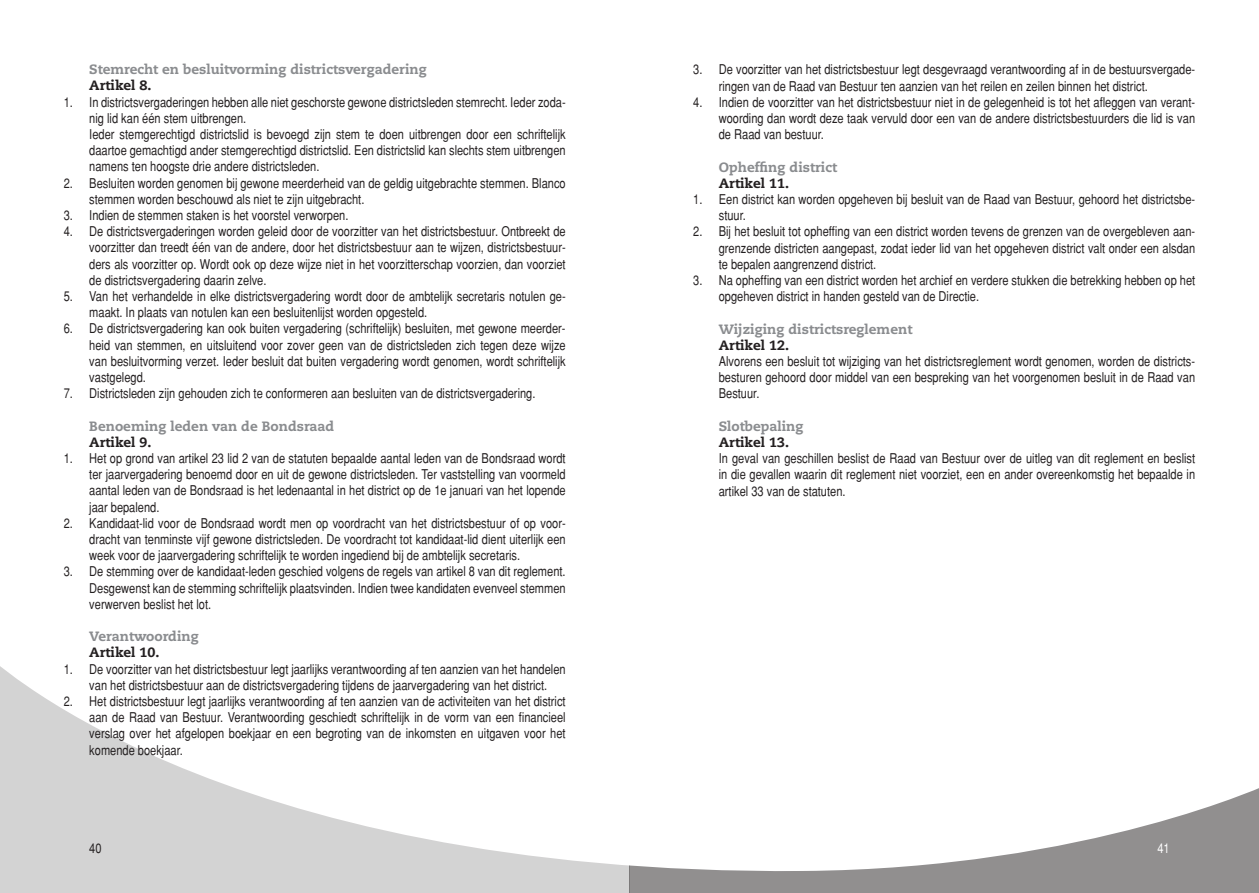
<style>
.page{position:relative;width:1259px;height:893px;background:#fff}
.page>*{position:absolute;margin:0;border:0;box-sizing:border-box;transform-origin:0 0}
.t1{font:condensed 13.5px/16.2px "Helvetica";color:#231f20;text-align:justify}
.t2{font:800 13.5px "Caecilia LT Std";color:#8a8c8f}
.t3{font:800 13.5px "Caecilia LT Std";color:#231f20}
.t4{font:condensed 13.5px "Helvetica";color:#fff}
</style>
<div class="page">
<svg style="left:0;top:666px;width:629px;height:227px"></svg>
<svg style="left:629px;top:788px;width:630px;height:105px"></svg>
<p class="t2" style="left:89px;top:61px;width:339px">Stemrecht en besluitvorming districtsvergadering</p>
<p class="t3" style="left:89px;top:77px;width:64px">Artikel 8.</p>
<p class="t1" style="left:89px;top:94px;width:478px;text-align:left;text-indent:-26px">1. In districtsvergaderingen hebben alle niet geschorste gewone districtsleden stemrecht. Ieder zoda&shy;nig lid kan één stem uitbrengen.<br>Ieder stemgerechtigd districtslid is bevoegd zijn stem te doen uitbrengen door een schriftelijk daartoe gemachtigd ander stemgerechtigd districtslid. Een districtslid kan slechts stem uitbrengen namens ten hoogste drie andere districtsleden.</p>
<p class="t1" style="left:89px;top:175px;width:478px;text-indent:-26px">2. Besluiten worden genomen bij gewone meerderheid van de geldig uitgebrachte stemmen. Blanco stemmen worden beschouwd als niet te zijn uitgebracht.</p>
<p class="t1" style="left:64px;top:207px;width:286px">3. Indien de stemmen staken is het voorstel verworpen.</p>
<p class="t1" style="left:89px;top:223px;width:478px;text-indent:-26px">4. De districtsvergaderingen worden geleid door de voorzitter van het districtsbestuur. Ontbreekt de voorzitter dan treedt één van de andere, door het districtsbestuur aan te wijzen, districtsbestuur&shy;ders als voorzitter op. Wordt ook op deze wijze niet in het voorzitterschap voorzien, dan voorziet de districtsvergadering daarin zelve.</p>
<p class="t1" style="left:89px;top:288px;width:478px;text-indent:-26px">5. Van het verhandelde in elke districtsvergadering wordt door de ambtelijk secretaris notulen ge&shy;maakt. In plaats van notulen kan een besluitenlijst worden opgesteld.</p>
<p class="t1" style="left:89px;top:320px;width:478px;text-indent:-26px">6. De districtsvergadering kan ook buiten vergadering (schriftelijk) besluiten, met gewone meerder&shy;heid van stemmen, en uitsluitend voor zover geen van de districtsleden zich tegen deze wijze van besluitvorming verzet. Ieder besluit dat buiten vergadering wordt genomen, wordt schriftelijk vastgelegd.</p>
<p class="t1" style="left:64px;top:385px;width:473px">7. Districtsleden zijn gehouden zich te conformeren aan besluiten van de districtsvergadering.</p>
<p class="t2" style="left:89px;top:417px;width:246px">Benoeming leden van de Bondsraad</p>
<p class="t3" style="left:89px;top:434px;width:64px">Artikel 9.</p>
<p class="t1" style="left:89px;top:450px;width:478px;text-indent:-26px">1. Het op grond van artikel 23 lid 2 van de statuten bepaalde aantal leden van de Bondsraad wordt ter jaarvergadering benoemd door en uit de gewone districtsleden. Ter vaststelling van voormeld aantal leden van de Bondsraad is het ledenaantal in het district op de 1e januari van het lopende jaar bepalend.</p>
<p class="t1" style="left:89px;top:515px;width:478px;text-indent:-26px">2. Kandidaat-lid voor de Bondsraad wordt men op voordracht van het districtsbestuur of op voor&shy;dracht van tenminste vijf gewone districtsleden. De voordracht tot kandidaat-lid dient uiterlijk een week voor de jaarvergadering schriftelijk te worden ingediend bij de ambtelijk secretaris.</p>
<p class="t1" style="left:89px;top:563px;width:478px;text-indent:-26px">3. De stemming over de kandidaat-leden geschied volgens de regels van artikel 8 van dit reglement.<br>Desgewenst kan de stemming schriftelijk plaatsvinden. Indien twee kandidaten evenveel stemmen verwerven beslist het lot.</p>
<p class="t2" style="left:89px;top:628px;width:111px">Verantwoording</p>
<p class="t3" style="left:89px;top:644px;width:72px">Artikel 10.</p>
<p class="t1" style="left:64px;top:661px;width:503px;text-align:center">1. De voorzitter van het districtsbestuur legt jaarlijks verantwoording af ten aanzien van het handelen van het districtsbestuur aan de districtsvergadering tijdens de jaarvergadering van het district.</p>
<p class="t1" style="left:89px;top:693px;width:478px;text-indent:-26px">2. Het districtsbestuur legt jaarlijks verantwoording af ten aanzien van de activiteiten van het district aan de Raad van Bestuur. Verantwoording geschiedt schriftelijk in de vorm van een financieel verslag over het afgelopen boekjaar en een begroting van de inkomsten en uitgaven voor het komende boekjaar.</p>
<p class="t1" style="left:719px;top:61px;width:478px;text-indent:-26px">3. De voorzitter van het districtsbestuur legt desgevraagd verantwoording af in de bestuursvergade&shy;ringen van de Raad van Bestuur ten aanzien van het reilen en zeilen binnen het district.</p>
<p class="t1" style="left:719px;top:94px;width:478px;text-indent:-26px">4. Indien de voorzitter van het districtsbestuur niet in de gelegenheid is tot het afleggen van verant&shy;woording dan wordt deze taak vervuld door een van de andere districtsbestuurders die lid is van de Raad van bestuur.</p>
<p class="t2" style="left:719px;top:158px;width:120px">Opheffing district</p>
<p class="t3" style="left:719px;top:175px;width:72px">Artikel 11.</p>
<p class="t1" style="left:719px;top:191px;width:478px;text-indent:-26px">1. Een district kan worden opgeheven bij besluit van de Raad van Bestuur, gehoord het districtsbe&shy;stuur.</p>
<p class="t1" style="left:719px;top:223px;width:478px;text-indent:-26px">2. Bij het besluit tot opheffing van een district worden tevens de grenzen van de overgebleven aan&shy;grenzende districten aangepast, zodat ieder lid van het opgeheven district valt onder een alsdan te bepalen aangrenzend district.</p>
<p class="t1" style="left:719px;top:272px;width:478px;text-indent:-26px">3. Na opheffing van een district worden het archief en verdere stukken die betrekking hebben op het opgeheven district in handen gesteld van de Directie.</p>
<p class="t2" style="left:719px;top:320px;width:195px">Wijziging districtsreglement</p>
<p class="t3" style="left:719px;top:337px;width:72px">Artikel 12.</p>
<p class="t1" style="left:719px;top:353px;width:478px">Alvorens een besluit tot wijziging van het districtsreglement wordt genomen, worden de districts&shy;besturen gehoord door middel van een bespreking van het voorgenomen besluit in de Raad van Bestuur.</p>
<p class="t2" style="left:719px;top:418px;width:86px">Slotbepaling</p>
<p class="t3" style="left:719px;top:434px;width:72px">Artikel 13.</p>
<p class="t1" style="left:719px;top:450px;width:478px">In geval van geschillen beslist de Raad van Bestuur over de uitleg van dit reglement en beslist in die gevallen waarin dit reglement niet voorziet, een en ander overeenkomstig het bepaalde in artikel 33 van de statuten.</p>
<p class="t1" style="left:89px;top:839px;width:14px">40</p>
<p class="t4" style="left:1157px;top:840px;width:14px">41</p>
</div>
